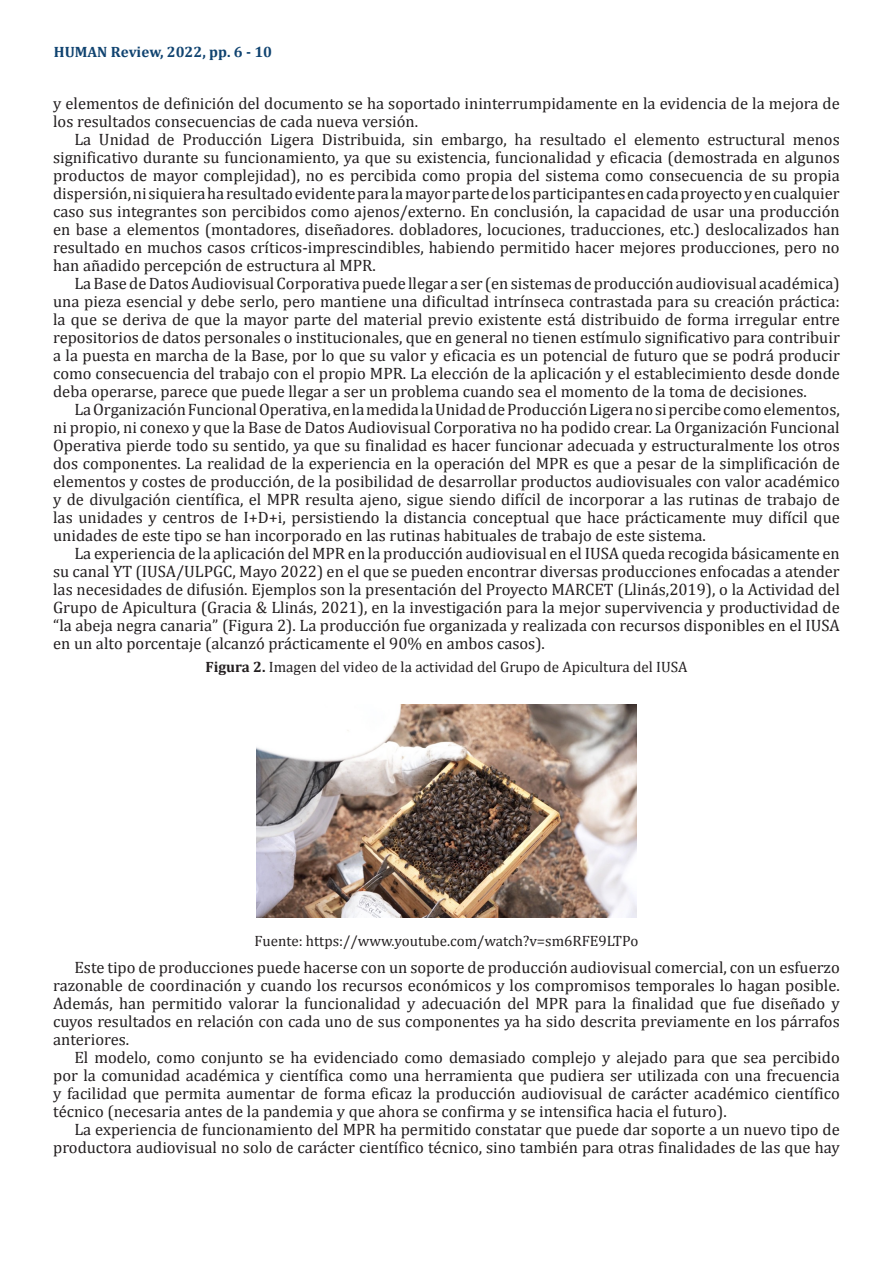
<style>
.page{position:relative;width:893px;height:1263px;background:#fff}
.page>*{position:absolute;margin:0;border:0;box-sizing:border-box;transform-origin:0 0}
.Fuente-Tablas{font:16.5px "Cambria";color:#231f20}
.Parrafos-siguientes{font:16.5px/18px "Cambria";color:#231f20;text-align:justify}
.Fuente-Tablas-2{font:15px "Cambria";color:#231f20}
.Fuente-Tablas-3{font:700 15px "Cambria";color:#104370}
.s1{font-weight:700}
</style>
<div class="page">
<img style="left:256px;top:704px;width:381px;height:213px">
<p class="Fuente-Tablas-3" style="left:54px;top:41px;width:220px">HUMAN Review, 2022, pp. 6 - 10</p>
<p class="Fuente-Tablas" style="left:53px;top:93px;width:788px">y elementos de definición del documento se ha soportado ininterrumpidamente en la evidencia de la mejora de</p>
<p class="Fuente-Tablas" style="left:53px;top:111px;width:366px">los resultados consecuencias de cada nueva versión.</p>
<p class="Fuente-Tablas" style="left:74px;top:129px;width:767px">La Unidad de Producción Ligera Distribuida, sin embargo, ha resultado el elemento estructural menos</p>
<p class="Fuente-Tablas" style="left:53px;top:147px;width:788px">significativo durante su funcionamiento, ya que su existencia, funcionalidad y eficacia (demostrada en algunos</p>
<p class="Fuente-Tablas" style="left:53px;top:165px;width:788px">productos de mayor complejidad), no es percibida como propia del sistema como consecuencia de su propia</p>
<p class="Fuente-Tablas" style="left:53px;top:183px;width:788px">dispersión, ni siquiera ha resultado evidente para la mayor parte de los participantes en cada proyecto y en cualquier</p>
<p class="Fuente-Tablas" style="left:53px;top:201px;width:788px">caso sus integrantes son percibidos como ajenos/externo. En conclusión, la capacidad de usar una producción</p>
<p class="Fuente-Tablas" style="left:53px;top:219px;width:788px">en base a elementos (montadores, diseñadores. dobladores, locuciones, traducciones, etc.) deslocalizados han</p>
<p class="Fuente-Tablas" style="left:53px;top:237px;width:788px">resultado en muchos casos críticos-imprescindibles, habiendo permitido hacer mejores producciones, pero no</p>
<p class="Fuente-Tablas" style="left:53px;top:255px;width:324px">han añadido percepción de estructura al MPR.</p>
<p class="Fuente-Tablas" style="left:74px;top:273px;width:767px">La Base de Datos Audiovisual Corporativa puede llegar a ser (en sistemas de producción audiovisual académica)</p>
<p class="Fuente-Tablas" style="left:53px;top:291px;width:788px">una pieza esencial y debe serlo, pero mantiene una dificultad intrínseca contrastada para su creación práctica:</p>
<p class="Fuente-Tablas" style="left:53px;top:309px;width:788px">la que se deriva de que la mayor parte del material previo existente está distribuido de forma irregular entre</p>
<p class="Fuente-Tablas" style="left:53px;top:327px;width:788px">repositorios de datos personales o institucionales, que en general no tienen estímulo significativo para contribuir</p>
<p class="Fuente-Tablas" style="left:53px;top:345px;width:788px">a la puesta en marcha de la Base, por lo que su valor y eficacia es un potencial de futuro que se podrá producir</p>
<p class="Fuente-Tablas" style="left:53px;top:363px;width:788px">como consecuencia del trabajo con el propio MPR. La elección de la aplicación y el establecimiento desde donde</p>
<p class="Fuente-Tablas" style="left:53px;top:381px;width:755px">deba operarse, parece que puede llegar a ser un problema cuando sea el momento de la toma de decisiones.</p>
<p class="Fuente-Tablas" style="left:74px;top:399px;width:767px">La Organización Funcional Operativa, en la medida la Unidad de Producción Ligera no si percibe como elementos,</p>
<p class="Fuente-Tablas" style="left:53px;top:417px;width:788px">ni propio, ni conexo y que la Base de Datos Audiovisual Corporativa no ha podido crear. La Organización Funcional</p>
<p class="Fuente-Tablas" style="left:53px;top:435px;width:788px">Operativa pierde todo su sentido, ya que su finalidad es hacer funcionar adecuada y estructuralmente los otros</p>
<p class="Fuente-Tablas" style="left:53px;top:453px;width:788px">dos componentes. La realidad de la experiencia en la operación del MPR es que a pesar de la simplificación de</p>
<p class="Fuente-Tablas" style="left:53px;top:471px;width:788px">elementos y costes de producción, de la posibilidad de desarrollar productos audiovisuales con valor académico</p>
<p class="Fuente-Tablas" style="left:53px;top:489px;width:788px">y de divulgación científica, el MPR resulta ajeno, sigue siendo difícil de incorporar a las rutinas de trabajo de</p>
<p class="Fuente-Tablas" style="left:53px;top:507px;width:788px">las unidades y centros de I+D+i, persistiendo la distancia conceptual que hace prácticamente muy difícil que</p>
<p class="Fuente-Tablas" style="left:53px;top:525px;width:654px">unidades de este tipo se han incorporado en las rutinas habituales de trabajo de este sistema.</p>
<p class="Fuente-Tablas" style="left:74px;top:543px;width:767px">La experiencia de la aplicación del MPR en la producción audiovisual en el IUSA queda recogida básicamente en</p>
<p class="Fuente-Tablas" style="left:53px;top:561px;width:788px">su canal YT (IUSA/ULPGC, Mayo 2022) en el que se pueden encontrar diversas producciones enfocadas a atender</p>
<p class="Fuente-Tablas" style="left:53px;top:579px;width:788px">las necesidades de difusión. Ejemplos son la presentación del Proyecto MARCET (Llinás,2019), o la Actividad del</p>
<p class="Fuente-Tablas" style="left:53px;top:597px;width:788px">Grupo de Apicultura (Gracia &amp; Llinás, 2021), en la investigación para la mejor supervivencia y productividad de</p>
<p class="Fuente-Tablas" style="left:53px;top:615px;width:788px">“la abeja negra canaria” (Figura 2). La producción fue organizada y realizada con recursos disponibles en el IUSA</p>
<p class="Fuente-Tablas" style="left:53px;top:633px;width:493px">en un alto porcentaje (alcanzó prácticamente el 90% en ambos casos).</p>
<p class="Fuente-Tablas-2" style="left:206px;top:658px;width:483px"><span class="s1">Figura 2.</span> Imagen del video de la actividad del Grupo de Apicultura del IUSA</p>
<p class="Fuente-Tablas-2" style="left:255px;top:932px;width:385px">Fuente: https://www.youtube.com/watch?v=sm6RFE9LTPo</p>
<p class="Parrafos-siguientes" style="left:53px;top:958px;width:788px;text-indent:21px">Este tipo de producciones puede hacerse con un soporte de producción audiovisual comercial, con un esfuerzo razonable de coordinación y cuando los recursos económicos y los compromisos temporales lo hagan posible.<br>Además, han permitido valorar la funcionalidad y adecuación del MPR para la finalidad que fue diseñado y cuyos resultados en relación con cada uno de sus componentes ya ha sido descrita previamente en los párrafos anteriores.</p>
<p class="Parrafos-siguientes" style="left:53px;top:1048px;width:788px;text-indent:21px">El modelo, como conjunto se ha evidenciado como demasiado complejo y alejado para que sea percibido por la comunidad académica y científica como una herramienta que pudiera ser utilizada con una frecuencia y facilidad que permita aumentar de forma eficaz la producción audiovisual de carácter académico científico técnico (necesaria antes de la pandemia y que ahora se confirma y se intensifica hacia el futuro).</p>
<p class="Parrafos-siguientes" style="left:53px;top:1120px;width:788px;text-align:right">La experiencia de funcionamiento del MPR ha permitido constatar que puede dar soporte a un nuevo tipo de productora audiovisual no solo de carácter científico técnico, sino también para otras finalidades de las que hay</p>
</div>
